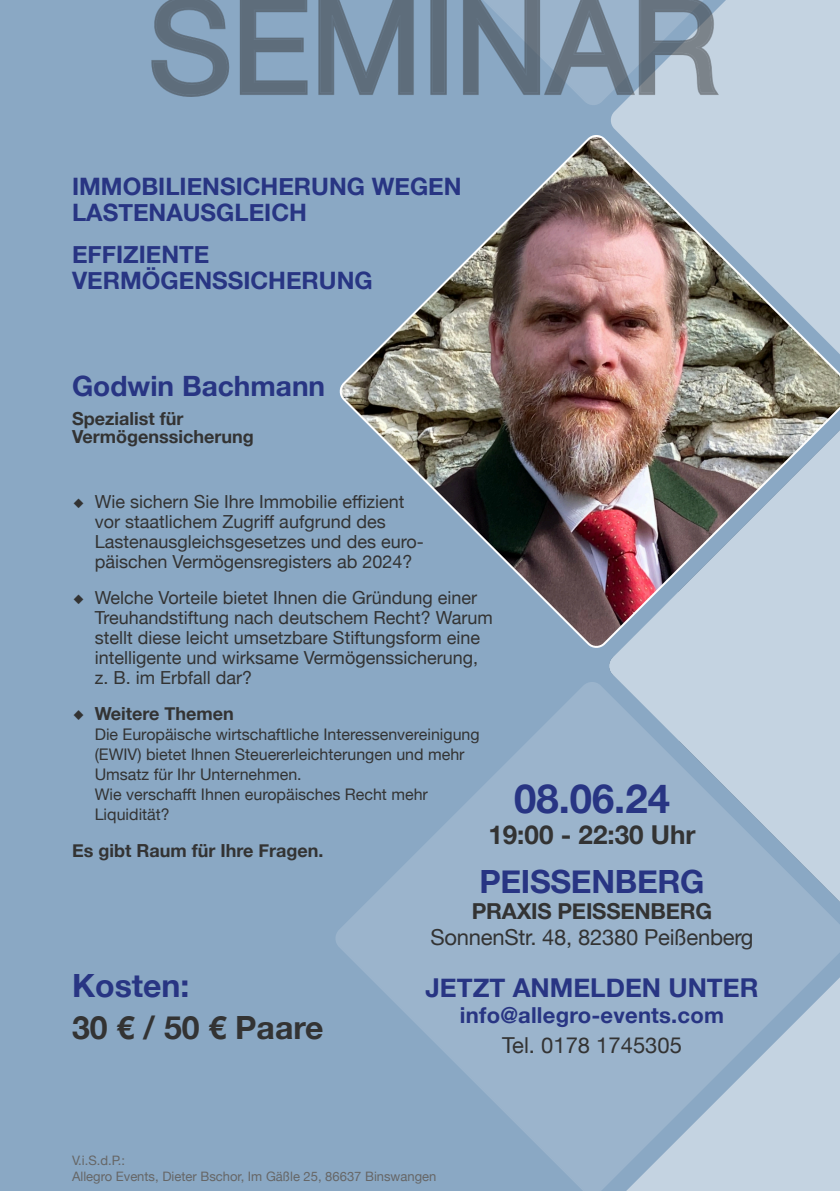
<style>
.page{position:relative;width:840px;height:1191px;background:#fff}
.page>*{position:absolute;margin:0;border:0;box-sizing:border-box;transform-origin:0 0}
.t1{font:700 40px "Helvetica Neue";color:#283583}
.t2{font:700 32px "Helvetica Neue";letter-spacing:-.01em;color:#283583}
.t3{font:700 32px "Helvetica Neue";color:#333}
.t4{font:700 28px "Helvetica Neue";color:#283583}
.t5{font:700 26px "Helvetica Neue";color:#283583}
.t6{font:700 26px "Helvetica Neue";color:#333}
.t7{font:700 24px/26px "Helvetica Neue";color:#283583}
.t8{font:22px "Helvetica Neue";letter-spacing:-.01em;color:#333}
.t9{font:700 22px "Helvetica Neue";letter-spacing:.01em;color:#283583}
.t10{font:700 22px "Helvetica Neue";letter-spacing:-.01em;color:#333}
.t11{font:18px/20px "Helvetica Neue";color:#333}
.t12{font:700 18px/18px "Helvetica Neue";color:#333}
.t13{font:16px/20px "Helvetica Neue";color:#333}
.t14{font:13px/15.6px "Helvetica Neue";color:#666}
.s1{font-family:"Lucida Grande"}
</style>
<div class="page">
<div style="left:0;top:0;width:839px;height:1191px;background:#8aa8c4"></div>
<div style="left:609px;top:651px;width:230px;height:28px;background:#c4d3e1"></div>
<div style="left:611px;top:108px;width:228px;height:24px;background:#c4d3e1"></div>
<div style="left:580px;top:0;width:259px;height:108px;background:#c4d3e1"></div>
<img style="left:152px;top:0;width:566px;height:96px">
<img style="left:339px;top:132px;width:500px;height:519px">
<svg style="left:336px;top:679px;width:503px;height:512px;fill:#9bb4cc"></svg>
<h3 class="t7" style="left:72px;top:173px;width:391px">IMMOBILIENSICHERUNG WEGEN<br>LASTENAUSGLEICH</h3>
<h3 class="t7" style="left:72px;top:241px;width:302px">EFFIZIENTE<br>VERMÖGENSSICHERUNG</h3>
<h3 class="t4" style="left:72px;top:368px;width:254px">Godwin Bachmann</h3>
<p class="t12" style="left:72px;top:409px;width:183px">Spezialist für<br>Vermögenssicherung</p>
<p class="t11" style="left:95px;top:491px;width:330px;text-indent:-23px"><span class="s1">◆</span> Wie sichern Sie Ihre Immobilie effizient vor staatlichem Zugriff aufgrund des Lastenausgleichsgesetzes und des euro&shy;päischen Vermögensregisters ab 2024?</p>
<p class="t11" style="left:95px;top:587px;width:399px;text-indent:-23px"><span class="s1">◆</span> Welche Vorteile bietet Ihnen die Gründung einer Treuhandstiftung nach deutschem Recht? Warum stellt diese leicht umsetzbare Stiftungsform eine intelligente und wirksame Vermögenssicherung, z. B. im Erbfall dar?</p>
<p class="t12" style="left:72px;top:704px;width:163px"><span class="s1">◆</span> Weitere Themen</p>
<p class="t13" style="left:95px;top:724px;width:386px">Die Europäische wirtschaftliche Interessenvereinigung (EWIV) bietet Ihnen Steuererleichterungen und mehr Umsatz für Ihr Unternehmen.<br>Wie verschafft Ihnen europäisches Recht mehr Liquidität?</p>
<p class="t12" style="left:72px;top:841px;width:253px">Es gibt Raum für Ihre Fragen.</p>
<h1 class="t1" style="left:514px;top:774px;width:157px">08.06.24</h1>
<h3 class="t6" style="left:488px;top:819px;width:209px">19:00 - 22:30 Uhr</h3>
<h2 class="t2" style="left:72px;top:965px;width:119px">Kosten:</h2>
<h2 class="t3" style="left:72px;top:1007px;width:253px">30 € / 50 € Paare</h2>
<h2 class="t2" style="left:479px;top:862px;width:226px">PEISSENBERG</h2>
<p class="t10" style="left:471px;top:897px;width:242px">PRAXIS PEISSENBERG</p>
<p class="t8" style="left:430px;top:924px;width:324px">SonnenStr. 48, 82380 Peißenberg</p>
<h3 class="t5" style="left:425px;top:971px;width:334px">JETZT ANMELDEN UNTER</h3>
<p class="t9" style="left:460px;top:1001px;width:265px">info@allegro-events.com</p>
<p class="t8" style="left:502px;top:1032px;width:181px">Tel. 0178 1745305</p>
<p class="t14" style="left:72px;top:1153px;width:366px">V.i.S.d.P.:<br>Allegro Events, Dieter Bschor, Im Gäßle 25, 86637 Binswangen</p>
</div>
